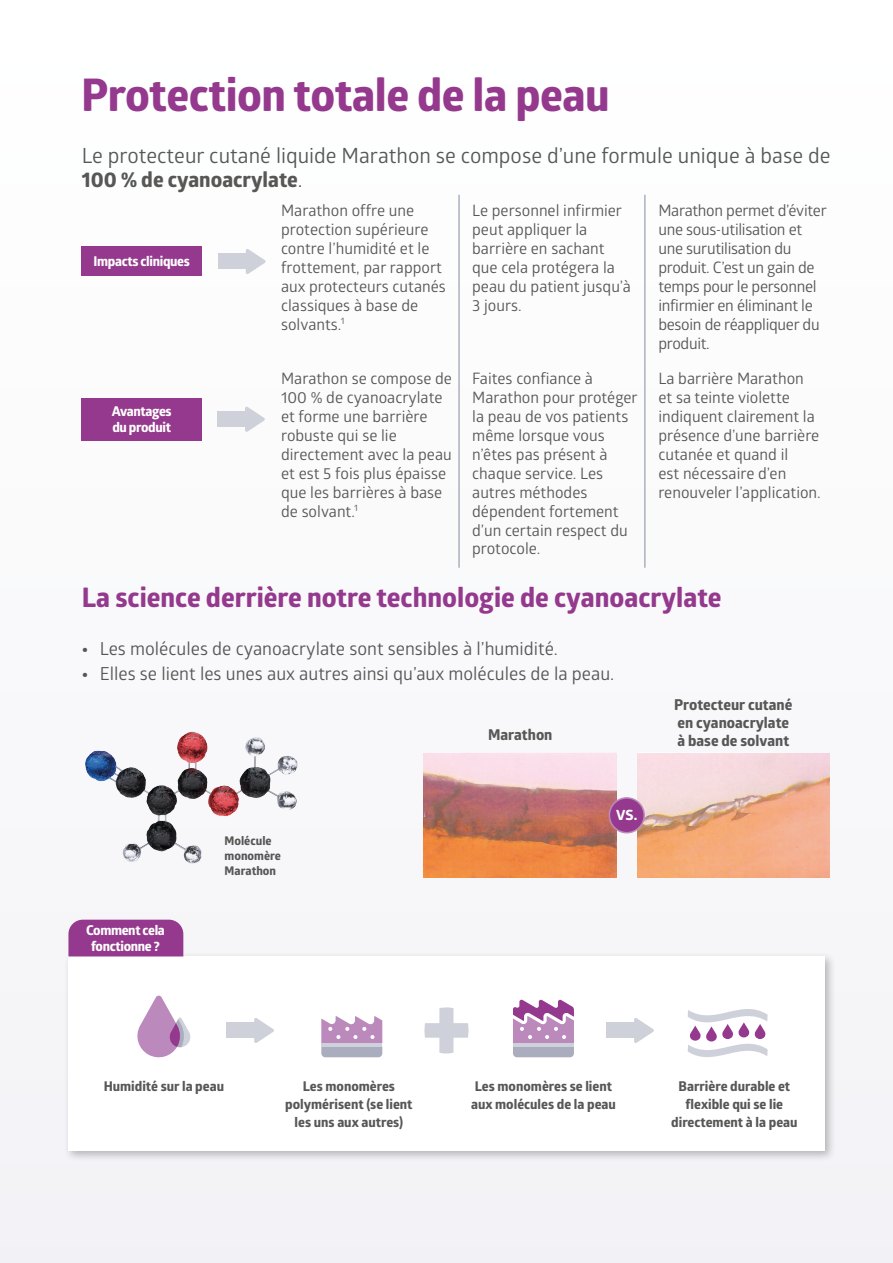
<style>
.page{position:relative;width:893px;height:1263px;background:#fafafb}
.page>*{position:absolute;margin:0;border:0;box-sizing:border-box;transform-origin:0 0}
.MEDLINE_-_Intro_Text{font:800 45px "Glober";letter-spacing:-.01em;color:#94398d}
.MEDLINE_-_Intro_Text-2{font:800 27px "Glober";color:#94398d}
.MEDLINE_-_Intro_Text-3{font:21px/24px "Glober";color:#575756}
.MEDLINE_-_Intro_Text-4{font:18px "Glober";color:#575756}
.t1{font:15.75px/18.9px "Glober";color:#575756}
.t2{font:15.75px/18.9px "Glober";letter-spacing:-.02em;color:#575756}
.MEDLINE_-_Intro_Text-5{font:800 15px/18px "Glober";color:#575756}
.MEDLINE_-_A_Head{font:800 14.1px "Glober";color:#fff}
.MEDLINE_-_Intro_Text-6{font:800 13.5px/18px "Glober";color:#575756;text-align:center}
.t3{font:800 13.5px/16.2px "Glober";letter-spacing:-.025em;color:#fff;text-align:center}
.MEDLINE_-_Intro_Text-7{font:800 12px/15px "Glober";color:#575756}
.s1{font-weight:800}
</style>
<div class="page">
<hr style="left:459px;top:195px;width:1px;height:168px;background:#828b9f">
<hr style="left:459px;top:363px;width:1px;height:205px;background:#828b9f">
<hr style="left:645px;top:195px;width:1px;height:168px;background:#828b9f">
<hr style="left:645px;top:363px;width:1px;height:205px;background:#828b9f">
<div style="left:218px;top:254px;width:34px;height:15px;background:#cfd1da"></div>
<svg style="left:246px;top:249px;width:20px;height:25px"></svg>
<div style="left:217px;top:411px;width:34px;height:16px;background:#cfd1da"></div>
<svg style="left:245px;top:407px;width:20px;height:25px"></svg>
<div style="left:64px;top:952px;width:772px;height:210px;background:#1d1d1b;opacity:.3"></div>
<div style="left:68px;top:956px;width:756px;height:195px;background:#fff"></div>
<svg style="left:137px;top:995px;width:54px;height:63px"></svg>
<svg style="left:321px;top:1016px;width:61px;height:41px"></svg>
<hr style="left:321px;top:1043px;width:61px;height:3px;background:#cfd1da">
<svg style="left:513px;top:999px;width:61px;height:58px"></svg>
<hr style="left:513px;top:1043px;width:61px;height:3px;background:#cfd1da">
<svg style="left:688px;top:1009px;width:80px;height:48px"></svg>
<div style="left:68px;top:920px;width:115px;height:36px;background:#94398d"></div>
<div style="left:226px;top:1023px;width:34px;height:15px;background:#cfd1da"></div>
<svg style="left:254px;top:1018px;width:20px;height:25px"></svg>
<div style="left:606px;top:1023px;width:34px;height:15px;background:#cfd1da"></div>
<svg style="left:634px;top:1018px;width:20px;height:25px"></svg>
<svg style="left:424px;top:1007px;width:45px;height:46px"></svg>
<img style="left:424px;top:753px;width:193px;height:125px">
<img style="left:637px;top:753px;width:193px;height:125px">
<div style="left:609px;top:798px;width:35px;height:35px;background:#94398d;border-radius:50%"></div>
<div style="left:609px;top:797px;width:36px;height:36px;border:2px solid #bb89bc;border-radius:50%"></div>
<img style="left:85px;top:731px;width:213px;height:133px">
<div style="left:82px;top:247px;width:120px;height:29px;background:#94398d"></div>
<div style="left:82px;top:398px;width:120px;height:43px;background:#94398d"></div>
<p class="MEDLINE_-_Intro_Text" style="left:81px;top:62px;width:530px">Protection totale de la peau</p>
<p class="MEDLINE_-_Intro_Text-3" style="left:82px;top:143px;width:750px">Le protecteur cutané liquide Marathon se compose d’une formule unique à base de<br><span class="s1">100 % de cyanoacrylate</span>.</p>
<p class="t3" style="left:94px;top:253px;width:98px">Impacts cliniques</p>
<p class="t3" style="left:112px;top:403px;width:61px;text-align:left">Avantages du produit</p>
<p class="t1" style="left:281px;top:201px;width:166px">Marathon offre une protection supérieure contre l’humidité et le frottement, par rapport aux protecteurs cutanés classiques à base de solvants.<sup>1</sup></p>
<p class="t1" style="left:472px;top:201px;width:160px">Le personnel infirmier peut appliquer la barrière en sachant que cela protégera la peau du patient jusqu’à<br>3 jours.</p>
<p class="t2" style="left:658px;top:201px;width:170px">Marathon permet d’éviter une sous-utilisation et une surutilisation du produit. C’est un gain de temps pour le personnel infirmier en éliminant le besoin de réappliquer du produit.</p>
<p class="t1" style="left:281px;top:368px;width:172px">Marathon se compose de<br>100 % de cyanoacrylate et forme une barrière robuste qui se lie directement avec la peau et est 5 fois plus épaisse que les barrières à base de solvant.<sup>1</sup></p>
<p class="t1" style="left:472px;top:368px;width:167px">Faites confiance à<br>Marathon pour protéger la peau de vos patients même lorsque vous n’êtes pas présent à chaque service. Les autres méthodes dépendent fortement d’un certain respect du protocole.</p>
<p class="t1" style="left:658px;top:368px;width:164px">La barrière Marathon et sa teinte violette indiquent clairement la présence d’une barrière cutanée et quand il<br>est nécessaire d’en renouveler l’application.</p>
<p class="MEDLINE_-_Intro_Text-2" style="left:82px;top:577px;width:641px">La science derrière notre technologie de cyanoacrylate</p>
<p class="MEDLINE_-_Intro_Text-4" style="left:82px;top:636px;width:478px"><span class="s1">•</span> Les molécules de cyanoacrylate sont sensibles à l’humidité.</p>
<p class="MEDLINE_-_Intro_Text-4" style="left:82px;top:661px;width:534px"><span class="s1">•</span> Elles se lient les unes aux autres ainsi qu’aux molécules de la peau.</p>
<p class="MEDLINE_-_Intro_Text-5" style="left:674px;top:695px;width:120px">Protecteur cutané en cyanoacrylate</p>
<p class="MEDLINE_-_Intro_Text-5" style="left:488px;top:726px;width:66px">Marathon</p>
<p class="MEDLINE_-_Intro_Text-5" style="left:677px;top:731px;width:113px">à base de solvant</p>
<p class="t3" style="left:86px;top:922px;width:80px">Comment cela fonctionne ?</p>
<p class="MEDLINE_-_Intro_Text-7" style="left:225px;top:833px;width:58px">Molécule monomère<br>Marathon</p>
<p class="MEDLINE_-_A_Head" style="left:616px;top:805px;width:23px">VS.</p>
<p class="MEDLINE_-_Intro_Text-6" style="left:104px;top:1077px;width:122px">Humidité sur la peau</p>
<p class="MEDLINE_-_Intro_Text-6" style="left:285px;top:1077px;width:129px">Les monomères polymérisent (se lient les uns aux autres)</p>
<p class="MEDLINE_-_Intro_Text-6" style="left:471px;top:1077px;width:146px;text-align:left">Les monomères se lient aux molécules de la peau</p>
<p class="MEDLINE_-_Intro_Text-6" style="left:671px;top:1077px;width:128px">Barrière durable et flexible qui se lie directement à la peau</p>
</div>
